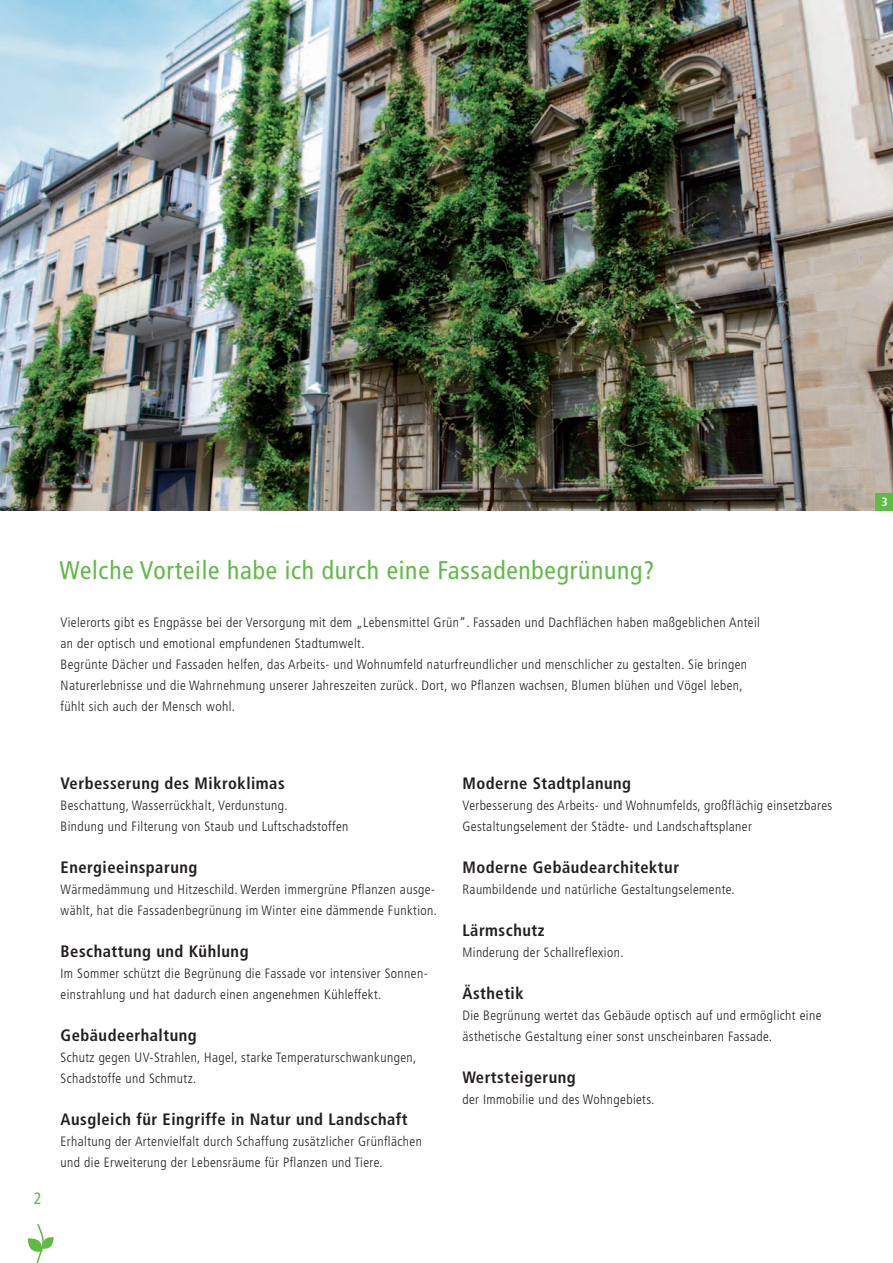
<style>
.page{position:relative;width:893px;height:1263px;background:#fff}
.page>*{position:absolute;margin:0;border:0;box-sizing:border-box;transform-origin:0 0}
.t1{font:condensed 25.5px "Frutiger";letter-spacing:.03em;color:#60bb46}
.t2{font:700 condensed 16.5px "Frutiger";letter-spacing:.03em;color:#231f20}
.t3{font:condensed 16.5px "Frutiger";color:#60bb46}
.t4{font:300 condensed 13.5px/21px "Frutiger";letter-spacing:.03em;color:#231f20}
.t5{font:700 condensed 12px "Frutiger";color:#fff}
</style>
<div class="page">
<img style="left:0;top:0;width:893px;height:511px">
<svg style="left:28px;top:1224px;width:26px;height:39px"></svg>
<div style="left:875px;top:493px;width:18px;height:18px;background:#60bb46"></div>
<h1 class="t1" style="left:60px;top:555px;width:597px">Welche Vorteile habe ich durch eine Fassadenbegrünung?</h1>
<p class="t4" style="left:61px;top:612px;width:701px">Vielerorts gibt es Engpässe bei der Versorgung mit dem „Lebensmittel Grün“. Fassaden und Dachflächen haben maßgeblichen Anteil an der optisch und emotional empfundenen Stadtumwelt.<br>Begrünte Dächer und Fassaden helfen, das Arbeits- und Wohnumfeld naturfreundlicher und menschlicher zu gestalten. Sie bringen Naturerlebnisse und die Wahrnehmung unserer Jahreszeiten zurück. Dort, wo Pflanzen wachsen, Blumen blühen und Vögel leben, fühlt sich auch der Mensch wohl.</p>
<p class="t3" style="left:34px;top:1188px;width:9px">2</p>
<p class="t2" style="left:61px;top:773px;width:226px">Verbesserung des Mikroklimas</p>
<p class="t4" style="left:61px;top:795px;width:289px">Beschattung, Wasserrückhalt, Verdunstung.<br>Bindung und Filterung von Staub und Luftschadstoffen</p>
<p class="t2" style="left:61px;top:857px;width:138px">Energieeinsparung</p>
<p class="t4" style="left:61px;top:879px;width:378px">Wärmedämmung und Hitzeschild. Werden immergrüne Pflanzen ausge&shy;wählt, hat die Fassadenbegrünung im Winter eine dämmende Funktion.</p>
<p class="t2" style="left:61px;top:941px;width:189px">Beschattung und Kühlung</p>
<p class="t4" style="left:61px;top:963px;width:369px">Im Sommer schützt die Begrünung die Fassade vor intensiver Sonnen&shy;einstrahlung und hat dadurch einen angenehmen Kühleffekt.</p>
<p class="t2" style="left:61px;top:1025px;width:138px">Gebäudeerhaltung</p>
<p class="t4" style="left:61px;top:1047px;width:357px">Schutz gegen UV-Strahlen, Hagel, starke Temperaturschwankungen,<br>Schadstoffe und Schmutz.</p>
<p class="t2" style="left:61px;top:1109px;width:349px">Ausgleich für Eingriffe in Natur und Landschaft</p>
<p class="t4" style="left:61px;top:1131px;width:363px">Erhaltung der Artenvielfalt durch Schaffung zusätzlicher Grünflächen und die Erweiterung der Lebensräume für Pflanzen und Tiere.</p>
<p class="t2" style="left:462px;top:773px;width:170px">Moderne Stadtplanung</p>
<p class="t4" style="left:462px;top:795px;width:371px">Verbesserung des Arbeits- und Wohnumfelds, großflächig einsetzbares<br>Gestaltungselement der Städte- und Landschaftsplaner</p>
<p class="t2" style="left:462px;top:857px;width:218px">Moderne Gebäudearchitektur</p>
<p class="t4" style="left:462px;top:879px;width:274px">Raumbildende und natürliche Gestaltungselemente.</p>
<p class="t2" style="left:462px;top:920px;width:84px">Lärmschutz</p>
<p class="t4" style="left:462px;top:942px;width:163px">Minderung der Schallreflexion.</p>
<p class="t2" style="left:462px;top:983px;width:63px">Ästhetik</p>
<p class="t4" style="left:462px;top:1005px;width:361px">Die Begrünung wertet das Gebäude optisch auf und ermöglicht eine ästhetische Gestaltung einer sonst unscheinbaren Fassade.</p>
<p class="t2" style="left:462px;top:1067px;width:115px">Wertsteigerung</p>
<p class="t4" style="left:462px;top:1089px;width:193px">der Immobilie und des Wohngebiets.</p>
<p class="t5" style="left:881px;top:495px;width:8px">3</p>
</div>
